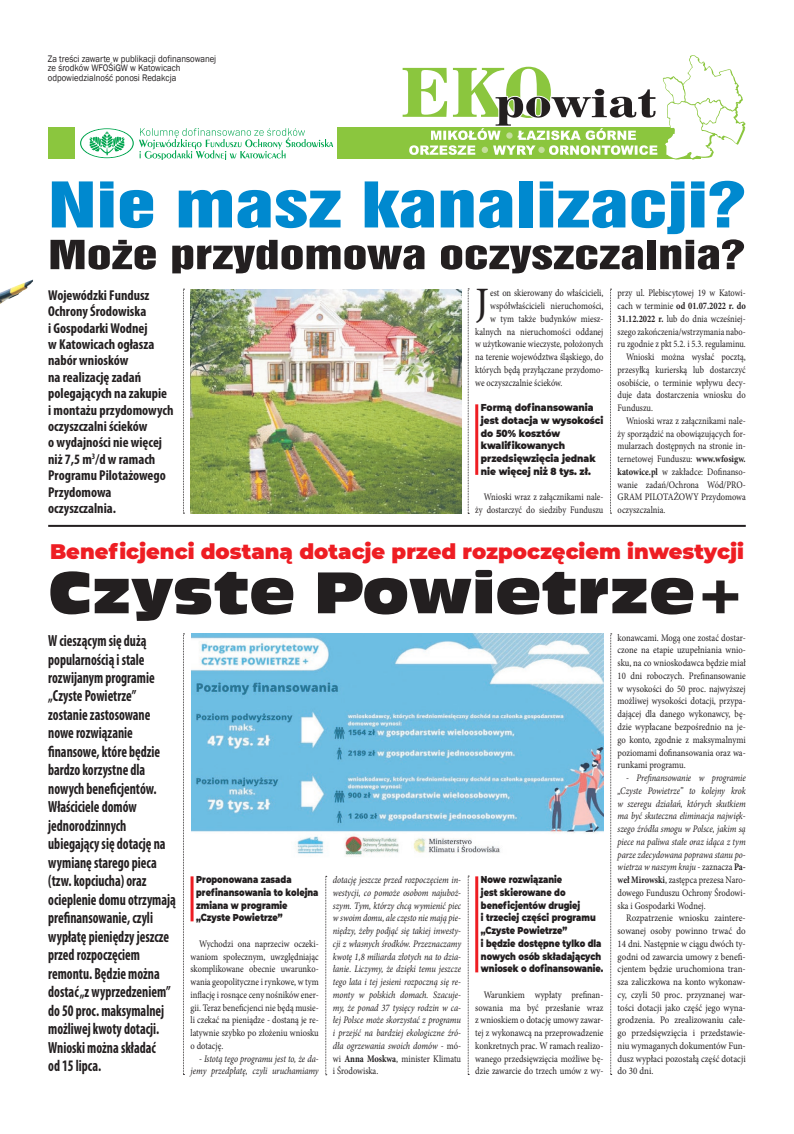
<style>
.page{position:relative;width:794px;height:1134px;background:#fff}
.page>*{position:absolute;margin:0;border:0;box-sizing:border-box;transform-origin:0 0}
.tytul_maly{font:57.5px "Swis 921 EU";color:#0089cf;scale:1.38 1}
.tytul_maly-2{font:54.9px "Incised 901 Ct EU";color:#231f20;scale:1.11 1}
.Tekst{font:41.9px "Minion Pro";color:#231f20}
.tytul_maly-3{font:36.6px "Swis 921 EU";color:#231f20;scale:1.38 1}
.Tekst-2{font:900 21px "Montserrat";color:#ee1d23}
.Tekst-3{font:700 condensed 16.1px/18.5px "Myriad Pro";color:#231f20;scale:.84 1}
.Tekst-4{font:700 condensed 14.3px/16.4px "Myriad Pro";color:#231f20}
.Tekst-5{font:italic 10px/12.8px "Minion Pro";letter-spacing:-.005em;color:#231f20;text-align:justify;scale:.85 1}
.Tekst-6{font:10px/12.8px "Minion Pro";color:#231f20;text-align:justify;scale:.85 1}
.Tekst-7{font:10px/12.8px "Minion Pro";color:#231f20;text-align:justify;scale:.86 1}
.Tekst-8{font:10px/12.8px "Minion Pro";color:#231f20;text-align:justify;scale:.89 1}
.t1{font:900 10px/12.8px "Montserrat";color:#231f20;scale:.82 1}
.Tekst-9{font:10px/12.8px "Minion Pro";color:#231f20;text-align:right;scale:.84 1}
.t2{font:900 10px/12.8px "Montserrat";color:#231f20;scale:.9 1}
.tekst{font:9.7px/9.7px "Franklin Gothic";color:#231f20;scale:.9 1}
.s1{font-weight:700}
.s2{font-style:normal}
.s3{font-weight:700;font-style:normal}
</style>
<div class="page">
<div style="left:337px;top:128px;width:363px;height:31px;background:#8bc63e"></div>
<svg style="left:663px;top:55px;width:82px;height:105px"></svg>
<svg style="left:402px;top:67px;width:255px;height:88px"></svg>
<div style="left:538px;top:147px;width:7px;height:6px;background:#c4df9b;border-radius:50%"></div>
<div style="left:48px;top:128px;width:26px;height:31px;background:#8bc63e"></div>
<svg style="left:80px;top:128px;width:253px;height:31px"></svg>
<img style="left:0;top:279px;width:33px;height:25px">
<hr style="left:48px;top:525px;width:698px;height:2px;background:#231f20">
<img style="left:190px;top:289px;width:271px;height:224px">
<hr style="left:475px;top:404px;width:3px;height:71px;background:#ee1d23">
<svg style="left:183px;top:289px;width:1px;height:225px"></svg>
<svg style="left:468px;top:289px;width:1px;height:225px"></svg>
<svg style="left:610px;top:289px;width:1px;height:225px"></svg>
<img style="left:191px;top:634px;width:412px;height:223px">
<hr style="left:190px;top:876px;width:3px;height:45px;background:#ee1d23">
<hr style="left:475px;top:876px;width:3px;height:96px;background:#ee1d23">
<svg style="left:183px;top:634px;width:1px;height:441px"></svg>
<svg style="left:325px;top:876px;width:2px;height:199px"></svg>
<svg style="left:468px;top:876px;width:1px;height:199px"></svg>
<svg style="left:610px;top:634px;width:2px;height:441px"></svg>
<p class="tekst" style="left:48px;top:54px;width:189px">Za treści zawarte w publikacji dofinansowanej ze środków WFOŚiGW w Katowicach odpowiedzialność ponosi Redakcja</p>
<p class="tytul_maly" style="left:48px;top:167px;width:507px">Nie masz kanalizacji?</p>
<p class="tytul_maly-3" style="left:48px;top:231px;width:506px">Może przydomowa oczyszczalnia?</p>
<p class="Tekst-4" style="left:48px;top:287px;width:127px">Wojewódzki Fundusz<br>Ochrony Środowiska<br>i Gospodarki Wodnej<br>w Katowicach ogłasza nabór wniosków<br>na realizację zadań polegających na zakupie i montażu przydomowych oczyszczalni ścieków<br>o wydajności nie więcej niż 7,5 m<sup>3</sup>/d w ramach<br>Programu Pilotażowego<br>Przydomowa oczyszczalnia.</p>
<p class="Tekst-2" style="left:50px;top:536px;width:695px">Beneficjenci dostaną dotacje przed rozpoczęciem inwestycji</p>
<p class="Tekst" style="left:475px;top:274px;width:15px">J</p>
<p class="Tekst-6" style="left:490px;top:287px;width:135px">est on skierowany do właścicieli,</p>
<p class="Tekst-9" style="left:617px;top:287px;width:154px;text-align:justify">przy ul. Plebiscytowej 19 w Katowi&shy;cach w terminie <span class="s1">od 01.07.2022 r. do 31.12.2022 r.</span> lub do dnia wcześniej&shy;szego zakończenia/wstrzymania nabo&shy;ru zgodnie z pkt 5.2. i 5.3. regulaminu.</p>
<p class="Tekst-6" style="left:617px;top:350px;width:152px;text-indent:9px">Wnioski można wysłać pocztą, przesyłką kurierską lub dostarczyć osobiście, o terminie wpływu decy&shy;duje data dostarczenia wniosku do Funduszu.</p>
<p class="Tekst-6" style="left:617px;top:414px;width:152px;text-indent:9px">Wnioski wraz z załącznikami nale&shy;ży sporządzić na obowiązujących for&shy;mularzach dostępnych na stronie in&shy;ternetowej Funduszu: <span class="s1">www.wfosigw. katowice.pl</span> w zakładce: Dofinanso&shy;wanie zadań/Ochrona Wód/PRO-GRAM PILOTAŻOWY Przydomowa oczyszczalnia.</p>
<p class="Tekst-6" style="left:490px;top:299px;width:135px">współwłaścicieli nieruchomości,</p>
<p class="Tekst-6" style="left:490px;top:312px;width:135px">w tym także budynków miesz-</p>
<p class="Tekst-6" style="left:475px;top:325px;width:152px">kalnych na nieruchomości oddanej</p>
<p class="Tekst-6" style="left:475px;top:338px;width:152px">w użytkowanie wieczyste, położonych</p>
<p class="Tekst-6" style="left:475px;top:350px;width:152px">na terenie województwa śląskiego, do</p>
<p class="Tekst-6" style="left:475px;top:363px;width:152px">których będą przyłączane przydomo-</p>
<p class="Tekst-6" style="left:475px;top:376px;width:104px">we oczyszczalnie ścieków.</p>
<p class="t2" style="left:481px;top:400px;width:138px">Formą dofinansowania jest dotacja w wysokości do 50% kosztów kwalifikowanych przedsięwzięcia jednak nie więcej niż 8 tys. zł.</p>
<p class="Tekst-9" style="left:475px;top:491px;width:154px">Wnioski wraz z załącznikami nale&shy;ży dostarczyć do siedziby Funduszu</p>
<p class="tytul_maly-2" style="left:48px;top:559px;width:630px">Czyste Powietrze+</p>
<p class="Tekst-3" style="left:48px;top:631px;width:154px">W cieszącym się dużą popularnością i stale rozwijanym programie „Czyste Powietrze” zostanie zastosowane nowe rozwiązanie finansowe, które będzie bardzo korzystne dla nowych beneficjentów.<br>Właściciele domów jednorodzinnych ubiegający się dotację na wymianę starego pieca (tzw. kopciucha) oraz ocieplenie domu otrzymają prefinansowanie, czyli wypłatę pieniędzy jeszcze przed rozpoczęciem remontu. Będzie można dostać „z wyprzedzeniem” do 50 proc. maksymalnej możliwej kwoty dotacji.<br>Wnioski można składać<br>od 15 lipca.</p>
<p class="Tekst-7" style="left:617px;top:631px;width:150px">konawcami. Mogą one zostać dostar&shy;czone na etapie uzupełniania wnio&shy;sku, na co wnioskodawca będzie miał 10 dni roboczych. Prefinansowanie w wysokości do 50 proc. najwyższej możliwej wysokości dotacji, przypa&shy;dającej dla danego wykonawcy, bę&shy;dzie wypłacane bezpośrednio na je&shy;go konto, zgodnie z maksymalnymi poziomami dofinansowania oraz wa&shy;runkami programu.</p>
<p class="Tekst-5" style="left:617px;top:771px;width:152px;text-indent:9px">- Prefinansowanie w programie „Czyste Powietrze” to kolejny krok w szeregu działań, których skutkiem ma być skuteczna eliminacja najwięk&shy;szego źródła smogu w Polsce, jakim są piece na paliwa stałe oraz idąca z tym parze zdecydowana poprawa stanu po&shy;wietrza w naszym kraju <span class="s2">- zaznacza</span> <span class="s3">Pa&shy;weł Mirowski</span><span class="s2">, zastępca prezesa Naro&shy;dowego Funduszu Ochrony Środowi&shy;ska i Gospodarki Wodnej.</span></p>
<p class="Tekst-8" style="left:617px;top:912px;width:145px;text-indent:9px">Rozpatrzenie wniosku zaintere&shy;sowanej osoby powinno trwać do 14 dni. Następnie w ciągu dwóch ty&shy;godni od zawarcia umowy z benefi&shy;cjentem będzie uruchomiona tran&shy;sza zaliczkowa na konto wykonaw&shy;cy, czyli 50 proc. przyznanej war&shy;tości dotacji jako część jego wyna&shy;grodzenia. Po zrealizowaniu całe&shy;go przedsięwzięcia i przedstawie&shy;niu wymaganych dokumentów Fun&shy;dusz wypłaci pozostałą część dotacji do 30 dni.</p>
<p class="Tekst-5" style="left:333px;top:873px;width:152px">dotację jeszcze przed rozpoczęciem in&shy;westycji, co pomoże osobom najuboż&shy;szym. Tym, którzy chcą wymienić piec w swoim domu, ale często nie mają pie&shy;niędzy, żeby podjąć się takiej inwesty&shy;cji z własnych środków. Przeznaczamy kwotę 1,8 miliarda złotych na to dzia&shy;łanie. Liczymy, że dzięki temu jeszcze tego lata i tej jesieni rozpoczną się re&shy;monty w polskich domach. Szacuje&shy;my, że ponad 37 tysięcy rodzin w ca&shy;łej Polsce może skorzystać z programu i przejść na bardziej ekologiczne źró&shy;dła ogrzewania swoich domów <span class="s2">- mó&shy;wi</span> <span class="s3">Anna Moskwa</span><span class="s2">, minister Klimatu i Środowiska.</span></p>
<p class="t1" style="left:481px;top:872px;width:151px">Nowe rozwiązanie<br>jest skierowane do beneficjentów drugiej<br>i trzeciej części programu „Czyste Powietrze”<br>i będzie dostępne tylko dla nowych osób składających wniosek o dofinansowanie.</p>
<p class="t1" style="left:196px;top:872px;width:151px">Proponowana zasada prefinansowania to kolejna zmiana w programie „Czyste Powietrze”</p>
<p class="Tekst-6" style="left:190px;top:937px;width:152px;text-indent:9px">Wychodzi ona naprzeciw oczeki&shy;waniom społecznym, uwzględniając skomplikowane obecnie uwarunko&shy;wania geopolityczne i rynkowe, w tym inflację i rosnące ceny nośników ener&shy;gii. Teraz beneficjenci nie będą musie&shy;li czekać na pieniądze - dostaną je re&shy;latywnie szybko po złożeniu wniosku o dotację.</p>
<p class="Tekst-5" style="left:190px;top:1052px;width:152px;text-align:right">- Istotą tego programu jest to, że da&shy;jemy przedpłatę, czyli uruchamiamy</p>
<p class="Tekst-7" style="left:475px;top:988px;width:150px;text-indent:9px">Warunkiem wypłaty prefinan&shy;sowania ma być przesłanie wraz z wnioskiem o dotację umowy zawar&shy;tej z wykonawcą na przeprowadzenie konkretnych prac. W ramach realizo&shy;wanego przedsięwzięcia możliwe bę&shy;dzie zawarcie do trzech umów z wy-</p>
</div>
